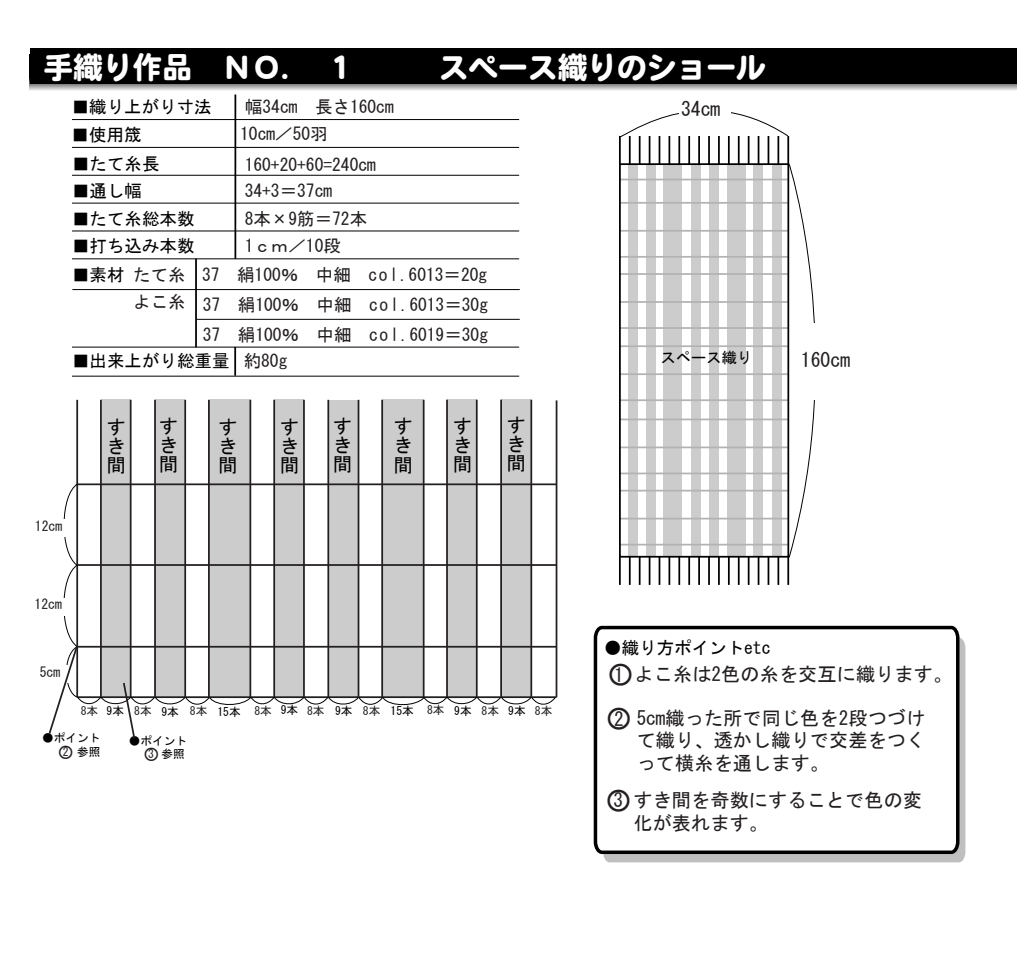
<style>
.page{position:relative;width:1036px;height:963px;background:#fff}
.page>*{position:absolute;margin:0;border:0;box-sizing:border-box;transform-origin:0 0}
.t1{font:29.75px "HG Heisei Marugothictai W8";color:#fff}
.t2{font:26.25px "MS Gothic";color:#231f20}
.t3{font:19.6px "MS Gothic";color:#231f20}
.t4{font:19.25px/22.8px "MS Gothic";color:#231f20}
.t5{font:19.07px/19.1px "MS Gothic";color:#000;text-align:justify}
.t6{font:17.5px/27.1px "MS Gothic";color:#231f20}
.t7{font:17.5px "MS Gothic";color:#000}
.t8{font:15.92px "MS Gothic";color:#231f20}
.t9{font:15.22px "MS Gothic";color:#000}
.t10{font:13.65px "MS Gothic";color:#231f20}
.t11{font:11.72px "MS Gothic";color:#231f20}
.t12{font:11.72px/13.8px "MS Gothic";color:#000;text-align:right}
.s1{color:#231f20}
.s2{color:#000}
.s3{font-size:11.72px}
.s4{font-size:19.25px}
</style>
<div class="page">
<div style="left:101px;top:400px;width:30px;height:297px;background:#ccc"></div>
<div style="left:155px;top:400px;width:30px;height:297px;background:#ccc"></div>
<div style="left:274px;top:399px;width:30px;height:298px;background:#ccc"></div>
<div style="left:328px;top:400px;width:30px;height:297px;background:#ccc"></div>
<div style="left:447px;top:399px;width:30px;height:297px;background:#ccc"></div>
<div style="left:501px;top:400px;width:30px;height:297px;background:#ccc"></div>
<div style="left:209px;top:399px;width:41px;height:297px;background:#ccc"></div>
<div style="left:382px;top:399px;width:42px;height:298px;background:#ccc"></div>
<svg style="left:30px;top:83px;width:987px;height:7px;background:#989898"></svg>
<div style="left:30px;top:48px;width:987px;height:35px;background:#000"></div>
<hr style="left:72px;top:119px;width:447px;height:1px;background:#000">
<hr style="left:72px;top:147px;width:447px;height:1px;background:#000">
<hr style="left:72px;top:175px;width:447px;height:1px;background:#000">
<hr style="left:72px;top:203px;width:447px;height:1px;background:#000">
<hr style="left:72px;top:230px;width:447px;height:1px;background:#000">
<hr style="left:72px;top:258px;width:447px;height:1px;background:#000">
<hr style="left:72px;top:346px;width:447px;height:1px;background:#000">
<hr style="left:72px;top:376px;width:447px;height:1px;background:#000">
<hr style="left:235px;top:94px;width:1px;height:165px;background:#000">
<hr style="left:195px;top:258px;width:2px;height:89px;background:#000">
<hr style="left:234px;top:347px;width:2px;height:29px;background:#000">
<svg style="left:615px;top:83px;width:233px;height:502px"></svg>
<hr style="left:777px;top:136px;width:2px;height:28px;background:#000">
<hr style="left:787px;top:136px;width:2px;height:28px;background:#000">
<hr style="left:72px;top:289px;width:448px;height:1px;background:#000">
<hr style="left:196px;top:319px;width:324px;height:1px;background:#000">
<div style="left:603px;top:638px;width:362px;height:224px;background:#bfbfbf"></div>
<svg style="left:593px;top:625px;width:368px;height:230px"></svg>
<hr style="left:76px;top:400px;width:2px;height:297px;background:#231f20">
<hr style="left:100px;top:400px;width:2px;height:297px;background:#231f20">
<hr style="left:130px;top:400px;width:2px;height:297px;background:#231f20">
<hr style="left:154px;top:400px;width:2px;height:297px;background:#231f20">
<hr style="left:184px;top:400px;width:2px;height:297px;background:#231f20">
<hr style="left:208px;top:400px;width:2px;height:297px;background:#231f20">
<hr style="left:249px;top:400px;width:2px;height:297px;background:#231f20">
<hr style="left:273px;top:400px;width:2px;height:297px;background:#231f20">
<hr style="left:303px;top:400px;width:2px;height:297px;background:#231f20">
<hr style="left:327px;top:400px;width:2px;height:297px;background:#231f20">
<hr style="left:358px;top:400px;width:1px;height:297px;background:#231f20">
<hr style="left:446px;top:399px;width:2px;height:298px;background:#231f20">
<hr style="left:476px;top:399px;width:2px;height:298px;background:#231f20">
<hr style="left:500px;top:399px;width:2px;height:298px;background:#231f20">
<hr style="left:530px;top:399px;width:2px;height:298px;background:#231f20">
<hr style="left:381px;top:400px;width:2px;height:297px;background:#231f20">
<hr style="left:423px;top:400px;width:2px;height:297px;background:#231f20">
<hr style="left:556px;top:400px;width:1px;height:297px;background:#231f20">
<hr style="left:77px;top:696px;width:480px;height:2px;background:#231f20">
<svg style="left:48px;top:483px;width:508px;height:256px"></svg>
<h1 class="t1" style="left:44px;top:52px;width:314px">手織り作品 ＮＯ. １</h1>
<p class="t7" style="left:72px;top:98px;width:142px">■織り上がり寸法</p>
<p class="t6" style="left:240px;top:93px;width:155px">幅34cm 長さ160cm<br>10cm／50羽</p>
<p class="t7" style="left:72px;top:125px;width:71px">■使用筬</p>
<p class="t7" style="left:72px;top:155px;width:89px">■たて糸長</p>
<p class="t7" style="left:72px;top:182px;width:72px">■通し幅</p>
<p class="t7" style="left:72px;top:210px;width:124px">■たて糸総本数</p>
<p class="t7" style="left:72px;top:237px;width:124px">■打ち込み本数</p>
<p class="t6" style="left:245px;top:152px;width:133px;line-height:26.2px">160+20+60=240cm<br>34+3＝37cm</p>
<p class="t6" style="left:245px;top:205px;width:124px">8本×9筋＝72本</p>
<p class="t6" style="left:245px;top:232px;width:98px">1ｃｍ／10段</p>
<h1 class="t1" style="left:439px;top:52px;width:329px">スペース織りのショール</h1>
<p class="t3" style="left:681px;top:99px;width:41px">34cm</p>
<p class="t7" style="left:72px;top:266px;width:54px">■素材</p>
<p class="t6" style="left:133px;top:261px;width:54px">たて糸よこ糸</p>
<p class="t6" style="left:202px;top:261px;width:287px">37 絹100％ 中細 col.6013＝20g</p>
<p class="t6" style="left:203px;top:290px;width:287px;line-height:29.8px">37 絹100％ 中細 col.6013＝30g<br>37 絹100％ 中細 col.6019＝30g</p>
<p class="t7" style="left:72px;top:352px;width:217px">■出来上がり総重量 <span class="s1">約80g</span></p>
<p class="t10" style="left:35px;top:519px;width:29px">12cm</p>
<p class="t10" style="left:35px;top:597px;width:29px">12cm</p>
<p class="t10" style="left:40px;top:665px;width:22px">5cm</p>
<p class="t5" style="left:107px;top:417px;width:19px">すき間</p>
<p class="t5" style="left:159px;top:417px;width:19px">すき間</p>
<p class="t5" style="left:219px;top:418px;width:19px">すき間</p>
<p class="t5" style="left:280px;top:418px;width:19px">すき間</p>
<p class="t5" style="left:333px;top:417px;width:19px">すき間</p>
<p class="t5" style="left:394px;top:417px;width:19px">すき間</p>
<p class="t5" style="left:453px;top:416px;width:19px">すき間</p>
<p class="t5" style="left:507px;top:416px;width:19px">すき間</p>
<p class="t11" style="left:81px;top:704px;width:473px">8本 <span class="s2">9本</span> 8本 <span class="s2">9本</span> 8本 <span class="s2">15本</span> 8本 <span class="s2">9本</span> 8本 <span class="s2">9本</span> 8本 <span class="s2">15本</span> 8本 <span class="s2">9本</span> 8本 <span class="s2">9本</span> 8本</p>
<p class="t8" style="left:144px;top:746px;width:17px">○<span class="s3">3</span></p>
<p class="t12" style="left:42px;top:731px;width:60px">●ポイント参照</p>
<p class="t12" style="left:129px;top:733px;width:60px">●ポイント</p>
<p class="t8" style="left:58px;top:744px;width:17px">○<span class="s3">2</span></p>
<p class="t12" style="left:161px;top:747px;width:25px">参照</p>
<p class="t9" style="left:661px;top:350px;width:93px">スペース織り</p>
<p class="t3" style="left:801px;top:350px;width:51px">160cm</p>
<p class="t7" style="left:604px;top:639px;width:168px">●織り方ポイントetc</p>
<h2 class="t2" style="left:607px;top:662px;width:28px">○<span class="s4">1</span></h2>
<h2 class="t2" style="left:606px;top:705px;width:28px">○<span class="s4">2</span></h2>
<p class="t4" style="left:635px;top:663px;width:319px">よこ糸は2色の糸を交互に織ります。</p>
<p class="t4" style="left:637px;top:706px;width:290px;text-align:justify">5cm織った所で同じ色を2段つづけて織り、透かし織りで交差をつくって横糸を通します。</p>
<h2 class="t2" style="left:606px;top:787px;width:28px">○<span class="s4">3</span></h2>
<p class="t4" style="left:633px;top:788px;width:290px">すき間を奇数にすることで色の変化が表れます。</p>
</div>
